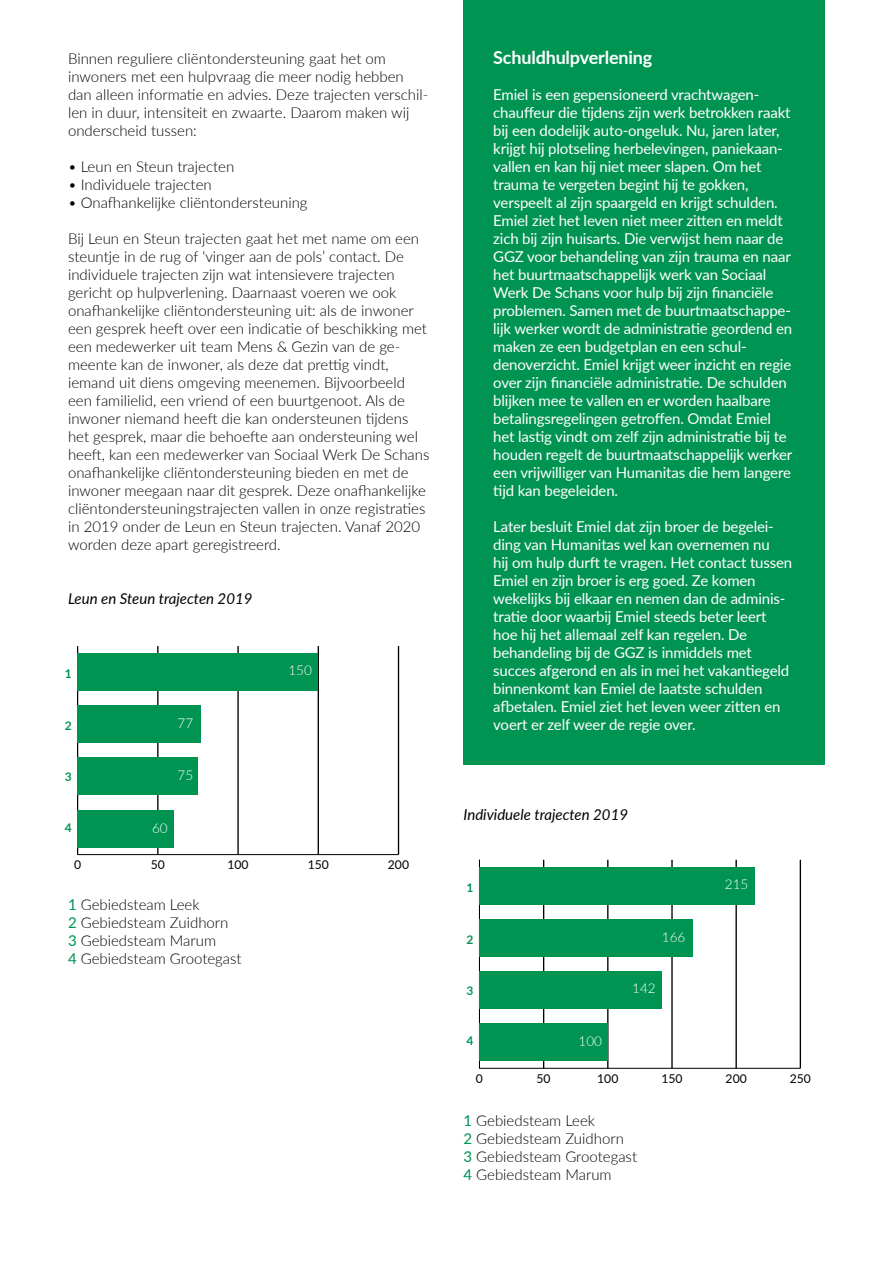
<style>
.page{position:relative;width:893px;height:1263px;background:#fff}
.page>*{position:absolute;margin:0;border:0;box-sizing:border-box;transform-origin:0 0}
.t1{font:700 18px "Lato";letter-spacing:-.01em;color:#fff}
.t2{font:15px/18px "Lato";letter-spacing:-.01em;color:#fff}
.t3{font:300 15px/18px "Lato";color:#000}
.t4{font:italic 15px "Lato";color:#000}
.t5{font:300 13.5px "Lato";color:#fff}
.t6{font:12.15px "Lato";color:#000}
.t7{font:700 12px "Lato";color:#009453}
.s1{font-weight:400;color:#009453}
</style>
<div class="page">
<hr style="left:892px;top:710px;width:1px;height:553px;background:#b3b2b2">
<hr style="left:78px;top:854px;width:320px;height:1px;background:#000">
<hr style="left:157px;top:646px;width:2px;height:208px;background:#000">
<hr style="left:237px;top:646px;width:2px;height:208px;background:#000">
<hr style="left:318px;top:646px;width:1px;height:208px;background:#000">
<hr style="left:398px;top:646px;width:1px;height:208px;background:#000">
<hr style="left:77px;top:646px;width:1px;height:208px;background:#000">
<div style="left:78px;top:653px;width:240px;height:38px;background:#009453"></div>
<div style="left:78px;top:705px;width:123px;height:38px;background:#009453"></div>
<div style="left:78px;top:758px;width:120px;height:37px;background:#009453"></div>
<div style="left:78px;top:810px;width:96px;height:37px;background:#009453"></div>
<hr style="left:479px;top:1068px;width:321px;height:1px;background:#000">
<hr style="left:543px;top:860px;width:1px;height:208px;background:#000">
<hr style="left:607px;top:860px;width:1px;height:208px;background:#000">
<hr style="left:671px;top:860px;width:2px;height:208px;background:#000">
<hr style="left:735px;top:860px;width:2px;height:208px;background:#000">
<hr style="left:800px;top:860px;width:1px;height:208px;background:#000">
<hr style="left:479px;top:860px;width:1px;height:208px;background:#000">
<div style="left:479px;top:867px;width:276px;height:37px;background:#009453"></div>
<div style="left:479px;top:919px;width:213px;height:38px;background:#009453"></div>
<div style="left:479px;top:971px;width:183px;height:38px;background:#009453"></div>
<div style="left:479px;top:1023px;width:129px;height:38px;background:#009453"></div>
<div style="left:463px;top:0;width:362px;height:765px;background:#009453"></div>
<p class="t3" style="left:68px;top:49px;width:362px">Binnen reguliere cliëntondersteuning gaat het om inwoners met een hulpvraag die meer nodig hebben dan alleen informatie en advies. Deze trajecten verschil&shy;len in duur, intensiteit en zwaarte. Daarom maken wij onderscheid tussen:</p>
<p class="t3" style="left:68px;top:157px;width:168px">• Leun en Steun trajecten</p>
<p class="t3" style="left:68px;top:175px;width:145px">• Individuele trajecten</p>
<p class="t3" style="left:68px;top:193px;width:241px">• Onafhankelijke cliëntondersteuning</p>
<p class="t3" style="left:68px;top:229px;width:363px">Bij Leun en Steun trajecten gaat het met name om een steuntje in de rug of ‘vinger aan de pols’ contact. De individuele trajecten zijn wat intensievere trajecten gericht op hulpverlening. Daarnaast voeren we ook onafhankelijke cliëntondersteuning uit: als de inwoner een gesprek heeft over een indicatie of beschikking met een medewerker uit team Mens &amp; Gezin van de ge&shy;meente kan de inwoner, als deze dat prettig vindt, iemand uit diens omgeving meenemen. Bijvoorbeeld een familielid, een vriend of een buurtgenoot. Als de inwoner niemand heeft die kan ondersteunen tijdens het gesprek, maar die behoefte aan ondersteuning wel heeft, kan een medewerker van Sociaal Werk De Schans onafhankelijke cliëntondersteuning bieden en met de inwoner meegaan naar dit gesprek. Deze onafhankelijke cliëntondersteuningstrajecten vallen in onze registraties in 2019 onder de Leun en Steun trajecten. Vanaf 2020 worden deze apart geregistreerd.</p>
<p class="t4" style="left:68px;top:588px;width:186px">Leun en Steun trajecten 2019</p>
<p class="t7" style="left:65px;top:665px;width:8px">1</p>
<p class="t5" style="left:288px;top:661px;width:25px">150</p>
<p class="t7" style="left:65px;top:717px;width:8px">2</p>
<p class="t5" style="left:178px;top:714px;width:17px">77</p>
<p class="t7" style="left:65px;top:768px;width:8px">3</p>
<p class="t5" style="left:178px;top:765px;width:17px">75</p>
<p class="t7" style="left:65px;top:818px;width:8px">4</p>
<p class="t5" style="left:152px;top:818px;width:17px">60</p>
<p class="t6" style="left:74px;top:856px;width:9px">0</p>
<p class="t6" style="left:151px;top:856px;width:16px">50</p>
<p class="t6" style="left:227px;top:856px;width:23px">100</p>
<p class="t6" style="left:308px;top:856px;width:23px">150</p>
<p class="t6" style="left:388px;top:856px;width:23px">200</p>
<p class="t3" style="left:68px;top:895px;width:175px"><span class="s1">1</span> Gebiedsteam Leek<br><span class="s1">2</span> Gebiedsteam Zuidhorn<br><span class="s1">3</span> Gebiedsteam Marum<br><span class="s1">4</span> Gebiedsteam Grootegast</p>
<p class="t1" style="left:493px;top:44px;width:161px">Schuldhulpverlening</p>
<p class="t2" style="left:493px;top:85px;width:301px">Emiel is een gepensioneerd vrachtwagen&shy;chauffeur die tijdens zijn werk betrokken raakt bij een dodelijk auto-ongeluk. Nu, jaren later, krijgt hij plotseling herbelevingen, paniekaan&shy;vallen en kan hij niet meer slapen. Om het trauma te vergeten begint hij te gokken, verspeelt al zijn spaargeld en krijgt schulden.<br>Emiel ziet het leven niet meer zitten en meldt zich bij zijn huisarts. Die verwijst hem naar de GGZ voor behandeling van zijn trauma en naar het buurtmaatschappelijk werk van Sociaal Werk De Schans voor hulp bij zijn financiële problemen. Samen met de buurtmaatschappe&shy;lijk werker wordt de administratie geordend en maken ze een budgetplan en een schul&shy;denoverzicht. Emiel krijgt weer inzicht en regie over zijn financiële administratie. De schulden blijken mee te vallen en er worden haalbare betalingsregelingen getroffen. Omdat Emiel het lastig vindt om zelf zijn administratie bij te houden regelt de buurtmaatschappelijk werker een vrijwilliger van Humanitas die hem langere tijd kan begeleiden.</p>
<p class="t2" style="left:493px;top:517px;width:300px">Later besluit Emiel dat zijn broer de begelei&shy;ding van Humanitas wel kan overnemen nu<br>hij om hulp durft te vragen. Het contact tussen Emiel en zijn broer is erg goed. Ze komen wekelijks bij elkaar en nemen dan de adminis&shy;tratie door waarbij Emiel steeds beter leert hoe hij het allemaal zelf kan regelen. De behandeling bij de GGZ is inmiddels met succes afgerond en als in mei het vakantiegeld binnenkomt kan Emiel de laatste schulden afbetalen. Emiel ziet het leven weer zitten en voert er zelf weer de regie over.</p>
<p class="t4" style="left:463px;top:804px;width:166px">Individuele trajecten 2019</p>
<p class="t7" style="left:467px;top:878px;width:8px">1</p>
<p class="t5" style="left:725px;top:875px;width:25px">215</p>
<p class="t7" style="left:467px;top:930px;width:8px">2</p>
<p class="t5" style="left:662px;top:928px;width:25px">166</p>
<p class="t7" style="left:467px;top:981px;width:8px">3</p>
<p class="t5" style="left:632px;top:979px;width:25px">142</p>
<p class="t7" style="left:467px;top:1032px;width:8px">4</p>
<p class="t5" style="left:579px;top:1032px;width:25px">100</p>
<p class="t6" style="left:476px;top:1070px;width:9px">0</p>
<p class="t6" style="left:537px;top:1070px;width:16px">50</p>
<p class="t6" style="left:597px;top:1070px;width:23px">100</p>
<p class="t6" style="left:661px;top:1070px;width:23px">150</p>
<p class="t6" style="left:726px;top:1070px;width:23px">200</p>
<p class="t6" style="left:790px;top:1070px;width:23px">250</p>
<p class="t3" style="left:463px;top:1111px;width:175px"><span class="s1">1</span> Gebiedsteam Leek<br><span class="s1">2</span> Gebiedsteam Zuidhorn<br><span class="s1">3</span> Gebiedsteam Grootegast<br><span class="s1">4</span> Gebiedsteam Marum</p>
</div>
